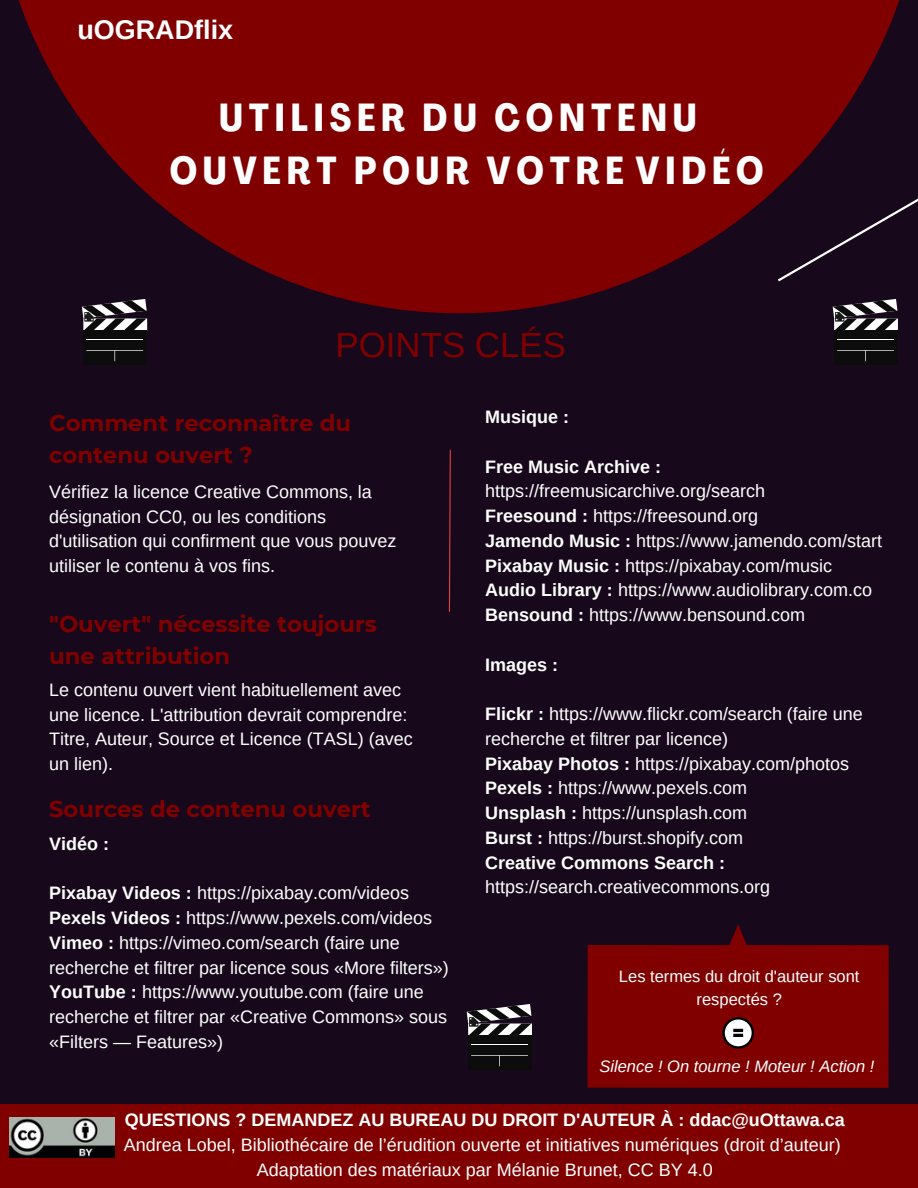
<style>
.page{position:relative;width:918px;height:1188px;background:#17081b}
.page>*{position:absolute;margin:0;border:0;box-sizing:border-box;transform-origin:0 0}
.t1{font:700 38.55px "Agrandir Tight";letter-spacing:.15em;color:#fff}
.t2{font:34.8px "Arimo";color:#800000}
.t3{font:700 27px "Arimo";color:#fff}
.t4{font:700 22.8px/31.5px "Montserrat";color:#800000}
.t5{font:18px/24.8px "Arimo";color:#fff}
.t6{font:700 18px "Arimo";color:#fff}
.t7{font:16.5px/22.5px "Arimo";color:#fff;text-align:center}
.t8{font:italic 16.5px "Arimo";color:#fff}
.s1{font-weight:700}
</style>
<div class="page">
<svg style="left:18px;top:0;width:882px;height:313px;fill:#800000"></svg>
<div style="left:0;top:1104px;width:918px;height:84px;background:#800000"></div>
<svg style="left:448px;top:449px;width:3px;height:163px"></svg>
<svg style="left:588px;top:924px;width:301px;height:164px;background:#720103"></svg>
<svg style="left:775px;top:162px;width:143px;height:122px"></svg>
<div style="left:83px;top:331px;width:64px;height:34px;background:#0c0c0c"></div>
<hr style="left:86px;top:339px;width:57px;height:1px;background:#fff">
<svg style="left:86px;top:350px;width:57px;height:11px"></svg>
<svg style="left:82px;top:299px;width:65px;height:32px"></svg>
<div style="left:834px;top:331px;width:64px;height:34px;background:#0c0c0c"></div>
<hr style="left:837px;top:339px;width:57px;height:1px;background:#fff">
<svg style="left:837px;top:350px;width:57px;height:11px"></svg>
<svg style="left:833px;top:299px;width:65px;height:32px"></svg>
<div style="left:468px;top:1036px;width:64px;height:34px;background:#0c0c0c"></div>
<hr style="left:471px;top:1044px;width:57px;height:1px;background:#fff">
<svg style="left:471px;top:1055px;width:57px;height:11px"></svg>
<svg style="left:467px;top:1004px;width:65px;height:32px"></svg>
<svg style="left:724px;top:1018px;width:29px;height:29px"></svg>
<div style="left:722px;top:1017px;width:32px;height:32px;border:2px solid #000;border-radius:50%"></div>
<svg style="left:733px;top:1029px;width:10px;height:8px"></svg>
<img style="left:10px;top:1117px;width:104px;height:41px">
<p class="t3" style="left:77px;top:14px;width:157px">uOGRADflix</p>
<p class="t1" style="left:219px;top:102px;width:479px">UTILISER DU CONTENU</p>
<p class="t1" style="left:170px;top:155px;width:596px">OUVERT POUR VOTRE VIDÉO</p>
<p class="t2" style="left:336px;top:325px;width:232px">POINTS CLÉS</p>
<p class="t4" style="left:49px;top:407px;width:304px">Comment reconnaître du contenu ouvert ?</p>
<p class="t5" style="left:49px;top:479px;width:349px">Vérifiez la licence Creative Commons, la désignation CC0, ou les conditions d'utilisation qui confirment que vous pouvez utiliser le contenu à vos fins.</p>
<p class="t4" style="left:49px;top:608px;width:329px">"Ouvert" nécessite toujours une attribution</p>
<p class="t5" style="left:49px;top:677px;width:365px">Le contenu ouvert vient habituellement avec une licence. L'attribution devrait comprendre:<br>Titre, Auteur, Source et Licence (TASL) (avec un lien).</p>
<p class="t4" style="left:49px;top:793px;width:323px">Sources de contenu ouvert</p>
<p class="t6" style="left:49px;top:833px;width:61px">Vidéo :</p>
<p class="t5" style="left:49px;top:881px;width:384px"><span class="s1">Pixabay Videos :</span> https://pixabay.com/videos<br><span class="s1">Pexels Videos :</span> https://www.pexels.com/videos</p>
<p class="t5" style="left:49px;top:930px;width:401px"><span class="s1">Vimeo :</span> https://vimeo.com/search (faire une recherche et filtrer par licence sous «More filters»)</p>
<p class="t5" style="left:49px;top:980px;width:399px"><span class="s1">YouTube :</span> https://www.youtube.com (faire une recherche et filtrer par «Creative Commons» sous «Filters — Features»)</p>
<p class="t6" style="left:485px;top:407px;width:85px">Musique :</p>
<p class="t5" style="left:485px;top:454px;width:281px"><span class="s1">Free Music Archive : </span>https://freemusicarchive.org/search</p>
<p class="t5" style="left:485px;top:503px;width:274px"><span class="s1">Freesound :</span> https://freesound.org</p>
<p class="t5" style="left:485px;top:528px;width:398px"><span class="s1">Jamendo Music :</span> https://www.jamendo.com/start</p>
<p class="t5" style="left:485px;top:553px;width:348px"><span class="s1">Pixabay Music :</span> https://pixabay.com/music</p>
<p class="t5" style="left:485px;top:578px;width:388px"><span class="s1">Audio Library :</span> https://www.audiolibrary.com.co<br><span class="s1">Bensound :</span> https://www.bensound.com</p>
<p class="t6" style="left:485px;top:654px;width:74px">Images :</p>
<p class="t5" style="left:485px;top:701px;width:379px"><span class="s1">Flickr :</span> https://www.flickr.com/search (faire une recherche et filtrer par licence)</p>
<p class="t5" style="left:485px;top:751px;width:365px"><span class="s1">Pixabay Photos :</span> https://pixabay.com/photos<br><span class="s1">Pexels :</span> https://www.pexels.com</p>
<p class="t5" style="left:485px;top:800px;width:263px"><span class="s1">Unsplash :</span> https://unsplash.com</p>
<p class="t5" style="left:485px;top:825px;width:259px"><span class="s1">Burst :</span> https://burst.shopify.com</p>
<p class="t5" style="left:485px;top:850px;width:286px"><span class="s1">Creative Commons Search : </span>https://search.creativecommons.org</p>
<p class="t7" style="left:619px;top:965px;width:242px">Les termes du droit d'auteur sont respectés ?</p>
<p class="t8" style="left:600px;top:1057px;width:276px">Silence ! On tourne ! Moteur ! Action !</p>
<p class="t6" style="left:125px;top:1110px;width:722px">QUESTIONS ? DEMANDEZ AU BUREAU DU DROIT D'AUTEUR À : ddac@uOttawa.ca</p>
<p class="t5" style="left:124px;top:1133px;width:718px">Andrea Lobel, Bibliothécaire de l’érudition ouverte et initiatives numériques (droit d’auteur)</p>
<p class="t5" style="left:257px;top:1157px;width:457px">Adaptation des matériaux par Mélanie Brunet, CC BY 4.0</p>
</div>
